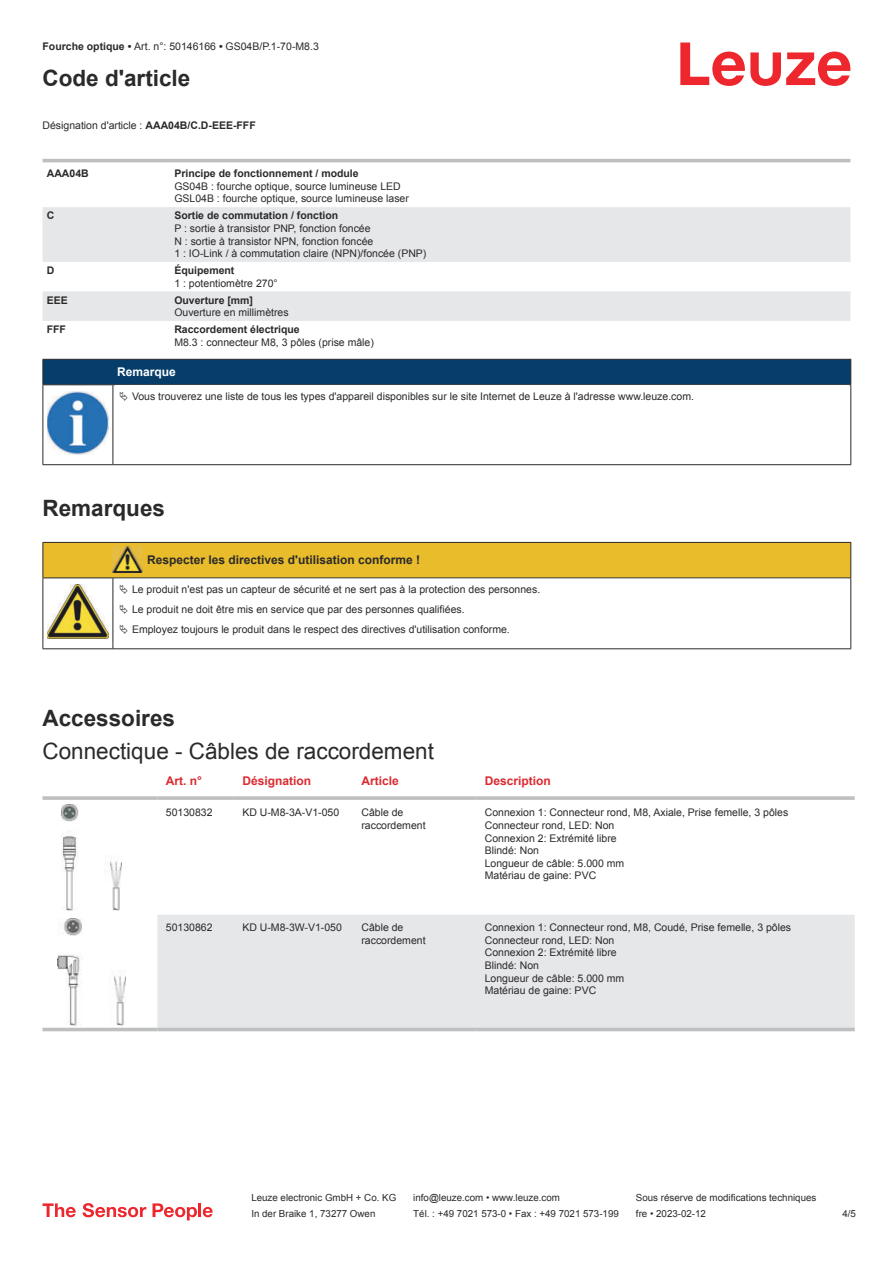
<style>
.page{position:relative;width:893px;height:1263px;background:#fff}
.page>*{position:absolute;margin:0;border:0;box-sizing:border-box;transform-origin:0 0}
.t1{font:700 22.5px "Arial";color:#2b292a}
.t2{font:22.5px "Arial";color:#2b292a}
.t3{font:700 12px "Arial";color:#2b292a}
.t4{font:700 12px "Arial";color:#db2a30}
.t5{font:700 12px "Arial";color:#fff}
.t6{font:10.5px/12.6px "Arial";color:#2b292a}
.t7{font:700 10.5px "Arial";color:#2b292a}
.t8{font:9.75px "Arial";color:#2b292a}
.s1{font-weight:700}
</style>
<div class="page">
<svg style="left:680px;top:43px;width:170px;height:43px"></svg>
<div style="left:43px;top:158px;width:807px;height:5px;background:#ebeced"></div>
<svg style="left:43px;top:207px;width:807px;height:114px;fill:#e6e7e9"></svg>
<hr style="left:43px;top:159px;width:127px;height:3px;background:#bdbfc1">
<hr style="left:170px;top:159px;width:680px;height:3px;background:#bdbfc1">
<svg style="left:43px;top:910px;width:812px;height:122px"></svg>
<div style="left:157px;top:915px;width:698px;height:113px;background:#e6e7e9"></div>
<svg style="left:43px;top:796px;width:114px;height:4px"></svg>
<hr style="left:157px;top:796px;width:77px;height:4px;background:#c5c7c9">
<svg style="left:234px;top:796px;width:119px;height:4px"></svg>
<svg style="left:353px;top:796px;width:123px;height:4px"></svg>
<hr style="left:476px;top:796px;width:379px;height:4px;background:#c5c7c9">
<hr style="left:43px;top:1028px;width:114px;height:3px;background:#bdbfc1">
<hr style="left:157px;top:1028px;width:77px;height:3px;background:#bdbfc1">
<hr style="left:234px;top:1028px;width:119px;height:3px;background:#bdbfc1">
<hr style="left:353px;top:1028px;width:123px;height:3px;background:#bdbfc1">
<hr style="left:476px;top:1028px;width:379px;height:3px;background:#bdbfc1">
<img style="left:61px;top:804px;width:61px;height:106px">
<img style="left:57px;top:919px;width:68px;height:106px">
<svg style="left:43px;top:1203px;width:33px;height:14px"></svg>
<svg style="left:83px;top:1203px;width:63px;height:14px"></svg>
<svg style="left:153px;top:1203px;width:44px;height:17px"></svg>
<hr style="left:198px;top:1203px;width:3px;height:14px;background:#ed272d">
<svg style="left:203px;top:1207px;width:10px;height:10px"></svg>
<div style="left:43px;top:359px;width:808px;height:26px;background:#063d69"></div>
<hr style="left:113px;top:384px;width:738px;height:1px;background:#2b292a">
<hr style="left:43px;top:385px;width:1px;height:75px;background:#2b292a">
<hr style="left:113px;top:385px;width:1px;height:75px;background:#2b292a">
<hr style="left:850px;top:385px;width:1px;height:75px;background:#2b292a">
<hr style="left:43px;top:464px;width:70px;height:1px;background:#2b292a">
<hr style="left:113px;top:464px;width:738px;height:1px;background:#2b292a">
<img style="left:47px;top:391px;width:61px;height:63px">
<hr style="left:43px;top:648px;width:70px;height:1px;background:#2b292a">
<hr style="left:113px;top:648px;width:30px;height:1px;background:#2b292a">
<hr style="left:143px;top:648px;width:708px;height:1px;background:#2b292a">
<svg style="left:43px;top:542px;width:808px;height:106px"></svg>
<p class="t6" style="left:43px;top:41px;width:278px"><span class="s1">Fourche optique •</span> Art. n°: 50146166 <span class="s1">•</span> GS04B/P.1-70-M8.3</p>
<h1 class="t1" style="left:43px;top:70px;width:149px">Code d'article</h1>
<p class="t6" style="left:43px;top:120px;width:215px">Désignation d'article : <span class="s1">AAA04B/C.D-EEE-FFF</span></p>
<p class="t7" style="left:47px;top:170px;width:43px">AAA04B</p>
<p class="t7" style="left:174px;top:170px;width:186px">Principe de fonctionnement / module</p>
<p class="t6" style="left:174px;top:181px;width:236px">GS04B : fourche optique, source lumineuse LED<br>GSL04B : fourche optique, source lumineuse laser</p>
<p class="t7" style="left:47px;top:212px;width:9px">C</p>
<p class="t7" style="left:174px;top:212px;width:165px">Sortie de commutation / fonction</p>
<p class="t6" style="left:174px;top:223px;width:254px">P : sortie à transistor PNP, fonction foncée<br>N : sortie à transistor NPN, fonction foncée<br>1 : IO-Link / à commutation claire (NPN)/foncée (PNP)</p>
<p class="t7" style="left:47px;top:266px;width:9px">D</p>
<p class="t7" style="left:174px;top:266px;width:62px">Équipement</p>
<p class="t6" style="left:174px;top:278px;width:105px">1 : potentiomètre 270°</p>
<p class="t7" style="left:47px;top:296px;width:23px">EEE</p>
<p class="t7" style="left:174px;top:296px;width:80px">Ouverture [mm]</p>
<p class="t6" style="left:174px;top:307px;width:116px">Ouverture en millimètres</p>
<p class="t7" style="left:47px;top:325px;width:21px">FFF</p>
<p class="t7" style="left:174px;top:325px;width:127px">Raccordement électrique</p>
<p class="t6" style="left:174px;top:337px;width:201px">M8.3 : connecteur M8, 3 pôles (prise mâle)</p>
<p class="t5" style="left:117px;top:367px;width:60px">Remarque</p>
<p class="t6" style="left:132px;top:390px;width:563px">Vous trouverez une liste de tous les types d'appareil disponibles sur le site Internet de Leuze à l'adresse www.leuze.com.</p>
<h1 class="t1" style="left:43px;top:500px;width:124px">Remarques</h1>
<p class="t3" style="left:147px;top:556px;width:274px">Respecter les directives d'utilisation conforme !</p>
<p class="t6" style="left:132px;top:580px;width:410px;line-height:20.2px">Le produit n'est pas un capteur de sécurité et ne sert pas à la protection des personnes.<br>Le produit ne doit être mis en service que par des personnes qualifiées.<br>Employez toujours le produit dans le respect des directives d'utilisation conforme.</p>
<h1 class="t1" style="left:43px;top:709px;width:134px">Accessoires</h1>
<h1 class="t2" style="left:43px;top:743px;width:393px">Connectique - Câbles de raccordement</h1>
<p class="t4" style="left:166px;top:777px;width:38px">Art. n°</p>
<p class="t4" style="left:242px;top:777px;width:70px">Désignation</p>
<p class="t4" style="left:361px;top:777px;width:39px">Article</p>
<p class="t4" style="left:485px;top:777px;width:68px">Description</p>
<p class="t6" style="left:166px;top:807px;width:48px">50130832</p>
<p class="t6" style="left:242px;top:807px;width:98px">KD U-M8-3A-V1-050</p>
<p class="t6" style="left:361px;top:807px;width:66px">Câble de raccordement</p>
<p class="t6" style="left:485px;top:807px;width:305px">Connexion 1: Connecteur rond, M8, Axiale, Prise femelle, 3 pôles<br>Connecteur rond, LED: Non<br>Connexion 2: Extrémité libre<br>Blindé: Non<br>Longueur de câble: 5.000 mm<br>Matériau de gaine: PVC</p>
<p class="t6" style="left:166px;top:922px;width:48px">50130862</p>
<p class="t6" style="left:242px;top:922px;width:101px">KD U-M8-3W-V1-050</p>
<p class="t6" style="left:361px;top:922px;width:66px">Câble de raccordement</p>
<p class="t6" style="left:485px;top:922px;width:308px">Connexion 1: Connecteur rond, M8, Coudé, Prise femelle, 3 pôles<br>Connecteur rond, LED: Non<br>Connexion 2: Extrémité libre<br>Blindé: Non<br>Longueur de câble: 5.000 mm<br>Matériau de gaine: PVC</p>
<p class="t8" style="left:251px;top:1194px;width:146px">Leuze electronic GmbH + Co. KG</p>
<p class="t8" style="left:413px;top:1194px;width:148px">info@leuze.com • www.leuze.com</p>
<p class="t8" style="left:636px;top:1194px;width:182px">Sous réserve de modifications techniques</p>
<p class="t8" style="left:251px;top:1210px;width:126px">In der Braike 1, 73277 Owen</p>
<p class="t8" style="left:413px;top:1210px;width:207px">Tél. : +49 7021 573-0 • Fax : +49 7021 573-199</p>
<p class="t8" style="left:636px;top:1210px;width:72px">fre • 2023-02-12</p>
<p class="t8" style="left:842px;top:1210px;width:15px">4 /5</p>
</div>
